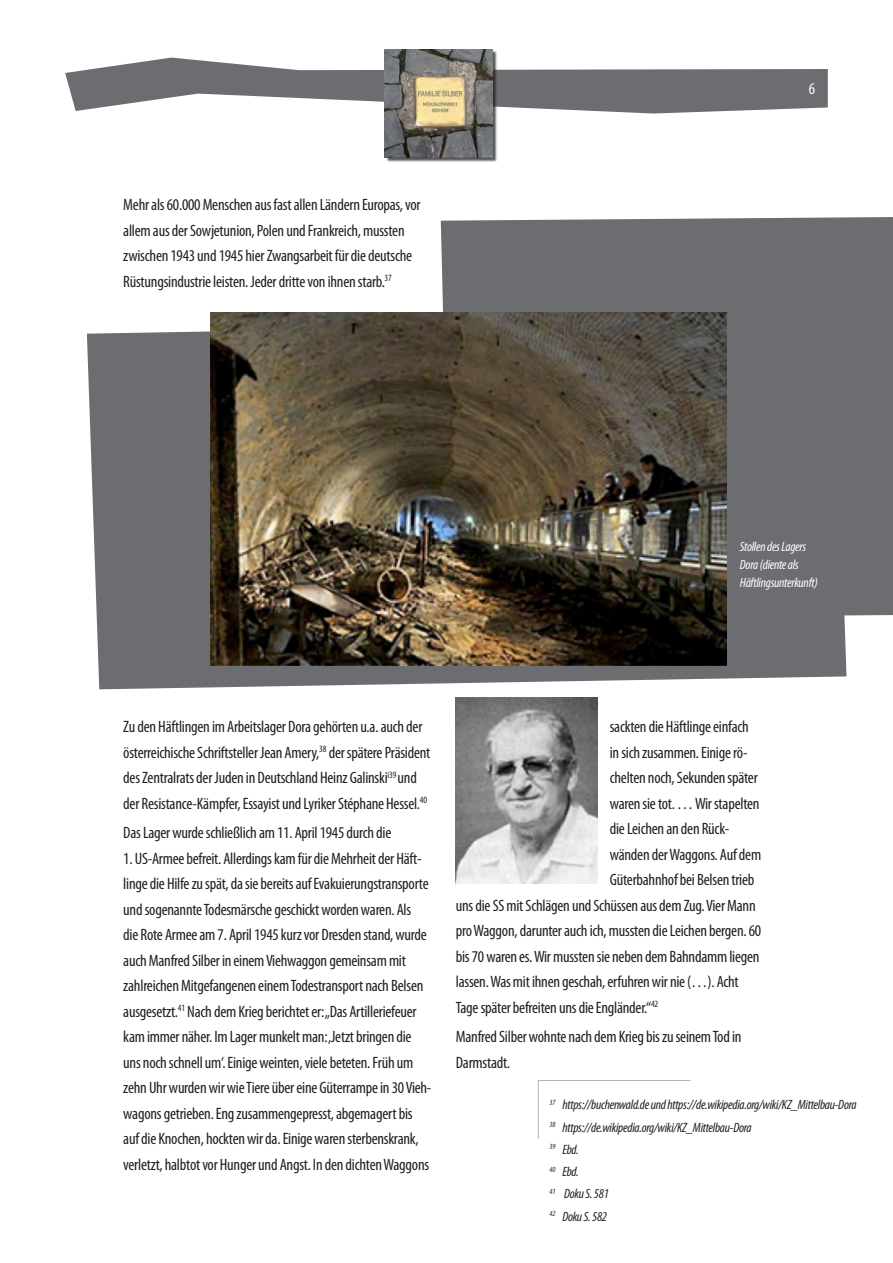
<style>
.page{position:relative;width:893px;height:1263px;background:#fff}
.page>*{position:absolute;margin:0;border:0;box-sizing:border-box;transform-origin:0 0}
.Subheads_versal_kurs{font:condensed 16.5px/25.5px "Myriad Pro";letter-spacing:-.015em;color:#231f20}
.t1{font:condensed 16.5px "Myriad Pro";color:#fff}
.t2{font:italic condensed 13.5px "Myriad Pro";letter-spacing:-.02em;color:#231f20}
.t3{font:italic condensed 13.5px/18px "Myriad Pro";letter-spacing:-.02em;color:#fff}
</style>
<div class="page">
<svg style="left:65px;top:58px;width:763px;height:56px"></svg>
<div style="left:386px;top:51px;width:112px;height:111px;background:#231f20;opacity:.75"></div>
<img style="left:385px;top:50px;width:108px;height:107px">
<svg style="left:537px;top:1080px;width:154px;height:59px"></svg>
<div style="left:441px;top:217px;width:452px;height:399px;background:#6c6d70"></div>
<svg style="left:87px;top:321px;width:759px;height:368px;background:#77787a"></svg>
<img style="left:211px;top:313px;width:515px;height:352px">
<img style="left:456px;top:698px;width:141px;height:186px">
<p class="Subheads_versal_kurs" style="left:123px;top:192px;width:299px">Mehr als 60.000 Menschen aus fast allen Ländern Europas, vor allem aus der Sowjetunion, Polen und Frankreich, mussten zwischen 1943 und 1945 hier Zwangsarbeit für die deutsche Rüstungsindustrie leisten. Jeder dritte von ihnen starb.<sup>37</sup></p>
<p class="t1" style="left:809px;top:79px;width:8px">6</p>
<p class="t3" style="left:740px;top:538px;width:80px">Stollen des Lagers<br>Dora (diente als<br>Häftlingsunterkunft)</p>
<p class="Subheads_versal_kurs" style="left:123px;top:714px;width:309px">Zu den Häftlingen im Arbeitslager Dora gehörten u.a. auch der österreichische Schriftsteller Jean Amery,<sup>38</sup> der spätere Präsident des Zentralrats der Juden in Deutschland Heinz Galinski<sup>i39</sup> und der Resistance-Kämpfer, Essayist und Lyriker Stéphane Hessel.<sup>40</sup></p>
<p class="Subheads_versal_kurs" style="left:123px;top:820px;width:270px">Das Lager wurde schließlich am 11. April 1945 durch die</p>
<p class="Subheads_versal_kurs" style="left:123px;top:845px;width:310px">1. US-Armee befreit. Allerdings kam für die Mehrheit der Häft&shy;linge die Hilfe zu spät, da sie bereits auf Evakuierungstransporte und sogenannte Todesmärsche geschickt worden waren. Als<br>die Rote Armee am 7. April 1945 kurz vor Dresden stand, wurde auch Manfred Silber in einem Viehwaggon gemeinsam mit zahlreichen Mitgefangenen einem Todestransport nach Belsen ausgesetzt.<sup>41</sup> Nach dem Krieg berichtet er: „Das Artilleriefeuer kam immer näher. Im Lager munkelt man: ‚Jetzt bringen die uns noch schnell um‘. Einige weinten, viele beteten. Früh um zehn Uhr wurden wir wie Tiere über eine Güterrampe in 30 Vieh&shy;wagons getrieben. Eng zusammengepresst, abgemagert bis auf die Knochen, hockten wir da. Einige waren sterbenskrank, verletzt, halbtot vor Hunger und Angst. In den dichten Waggons</p>
<p class="Subheads_versal_kurs" style="left:610px;top:714px;width:141px">sackten die Häftlinge einfach</p>
<p class="Subheads_versal_kurs" style="left:610px;top:739px;width:139px">in sich zusammen. Einige rö-</p>
<p class="Subheads_versal_kurs" style="left:610px;top:765px;width:149px">chelten noch, Sekunden später</p>
<p class="Subheads_versal_kurs" style="left:610px;top:790px;width:151px">waren sie tot. … Wir stapelten</p>
<p class="Subheads_versal_kurs" style="left:610px;top:816px;width:121px">die Leichen an den Rück-</p>
<p class="Subheads_versal_kurs" style="left:610px;top:841px;width:153px">wänden der Waggons. Auf dem</p>
<p class="Subheads_versal_kurs" style="left:610px;top:867px;width:146px">Güterbahnhof bei Belsen trieb</p>
<p class="Subheads_versal_kurs" style="left:456px;top:892px;width:301px">uns die SS mit Schlägen und Schüssen aus dem Zug. Vier Mann</p>
<p class="Subheads_versal_kurs" style="left:456px;top:918px;width:307px">pro Waggon, darunter auch ich, mussten die Leichen bergen. 60</p>
<p class="Subheads_versal_kurs" style="left:456px;top:943px;width:305px">bis 70 waren es. Wir mussten sie neben dem Bahndamm liegen</p>
<p class="Subheads_versal_kurs" style="left:456px;top:969px;width:284px">lassen. Was mit ihnen geschah, erfuhren wir nie (…). Acht</p>
<p class="Subheads_versal_kurs" style="left:456px;top:994px;width:204px">Tage später befreiten uns die Engländer.“<sup>42</sup></p>
<p class="Subheads_versal_kurs" style="left:456px;top:1024px;width:287px">Manfred Silber wohnte nach dem Krieg bis zu seinem Tod in<br>Darmstadt.</p>
<p class="t2" style="left:550px;top:1097px;width:309px"><sup>37</sup> https://buchenwald.de und https://de.wikipedia.org/wiki/KZ_Mittelbau-Dora</p>
<p class="t2" style="left:550px;top:1119px;width:204px"><sup>38</sup> https://de.wikipedia.org/wiki/KZ_Mittelbau-Dora</p>
<p class="t2" style="left:550px;top:1141px;width:31px"><sup>39</sup> Ebd.</p>
<p class="t2" style="left:550px;top:1163px;width:31px"><sup>40</sup> Ebd.</p>
<p class="t2" style="left:550px;top:1186px;width:61px"><sup>41</sup> Doku S. 581</p>
<p class="t2" style="left:550px;top:1208px;width:59px"><sup>42</sup> Doku S. 582</p>
</div>
